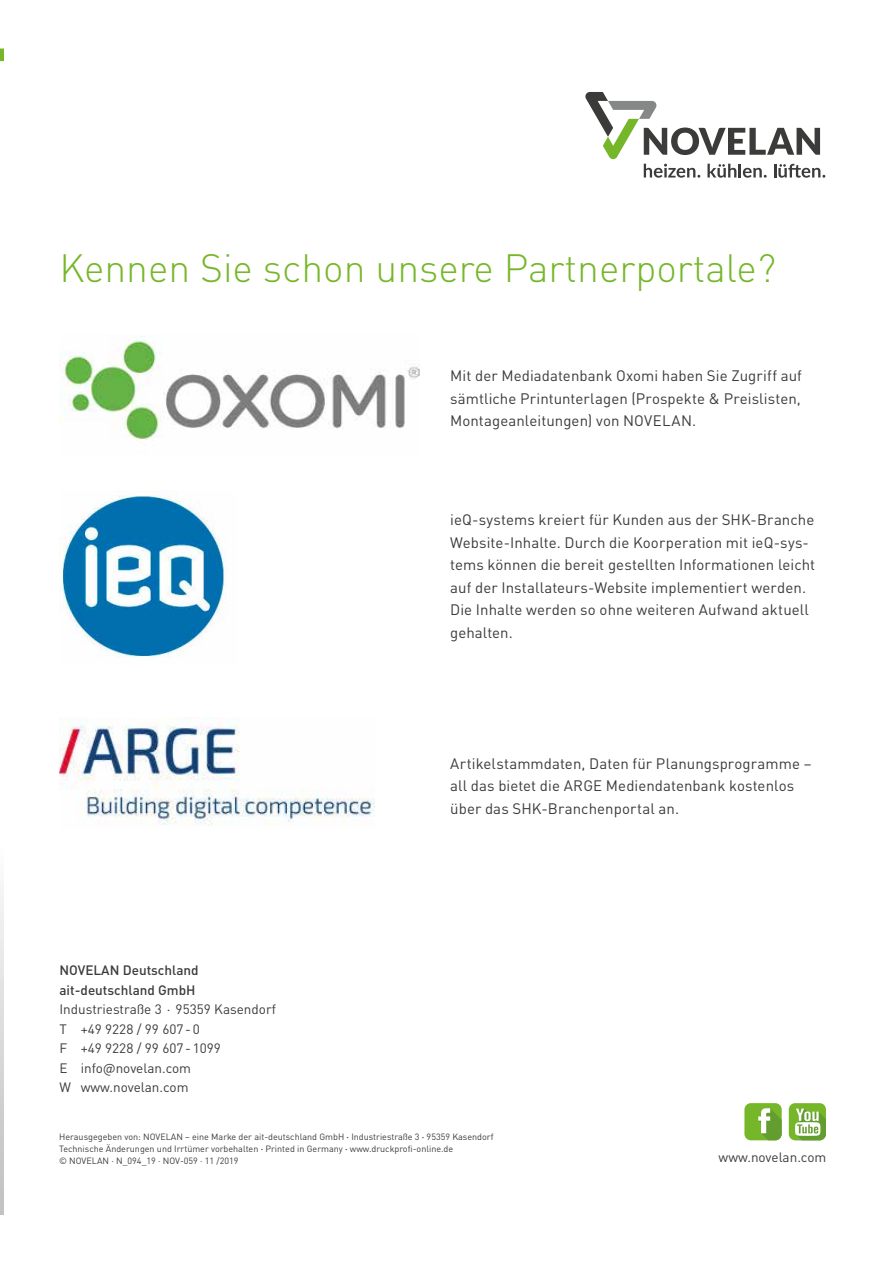
<style>
.page{position:relative;width:893px;height:1263px;background:#fff}
.page>*{position:absolute;margin:0;border:0;box-sizing:border-box;transform-origin:0 0}
.t1{font:300 39px "DIN Pro";color:#76b72a}
.t2{font:15px/22.5px "DIN Pro";letter-spacing:.005em;color:#3b3b3a}
.t3{font:13.5px/19.5px "DIN Pro";color:#3b3b3a}
.t4{font:500 13.5px/19.5px "DIN Pro";color:#3b3b3a}
.t5{font:9px/12px "DIN Pro";color:#3b3b3a}
.s1{font-weight:500}
</style>
<div class="page">
<svg style="left:585px;top:92px;width:240px;height:86px"></svg>
<svg style="left:0;top:49px;width:4px;height:12px"></svg>
<img style="left:59px;top:338px;width:360px;height:107px">
<img style="left:59px;top:717px;width:315px;height:109px">
<img style="left:59px;top:491px;width:167px;height:166px">
<div style="left:744px;top:1103px;width:38px;height:37px;background:#76b72a;border-radius:6px"></div>
<svg style="left:758px;top:1108px;width:24px;height:32px"></svg>
<div style="left:789px;top:1103px;width:37px;height:37px;background:#76b72a;border-radius:6px"></div>
<svg style="left:795px;top:1108px;width:31px;height:32px"></svg>
<h1 class="t1" style="left:59px;top:238px;width:718px">Kennen Sie schon unsere Partnerportale?</h1>
<p class="t2" style="left:450px;top:363px;width:353px;text-align:justify">Mit der Mediadatenbank Oxomi haben Sie Zugriff auf sämtliche Printunterlagen (Prospekte &amp; Preislisten, Montageanleitungen) von NOVELAN.</p>
<p class="t2" style="left:450px;top:507px;width:367px">ieQ-systems kreiert für Kunden aus der SHK-Branche Website-Inhalte. Durch die Koorperation mit ieQ-sys&shy;tems können die bereit gestellten Informationen leicht auf der Installateurs-Website implementiert werden.<br>Die Inhalte werden so ohne weiteren Aufwand aktuell gehalten.</p>
<p class="t4" style="left:59px;top:959px;width:141px">NOVELAN Deutschland ait-deutschland GmbH</p>
<p class="t3" style="left:59px;top:998px;width:218px">Industriestraße 3 ⋅ 95359 Kasendorf<br>T +49 9228 / 99 607 - 0<br>F +49 9228 / 99 607 - 1099<br>E info@novelan.com<br>W www.novelan.com</p>
<p class="t2" style="left:450px;top:750px;width:363px">Artikelstammdaten, Daten für Planungsprogramme – all das bietet die ARGE Mediendatenbank kostenlos über das SHK-Branchenportal an.</p>
<p class="t5" style="left:59px;top:1130px;width:436px">Herausgegeben von: NOVELAN – eine Marke der ait-deutschland GmbH <span class="s1">·</span> Industriestraße 3 <span class="s1">·</span> 95359 Kasendorf<br>Technische Änderungen und Irrtümer vorbehalten <span class="s1">·</span> Printed in Germany <span class="s1">·</span> www.druckprofi-online.de<br>© NOVELAN · N_094_19 · NOV-059 · 11 /2019</p>
<p class="t3" style="left:719px;top:1146px;width:109px">www.novelan.com</p>
</div>
